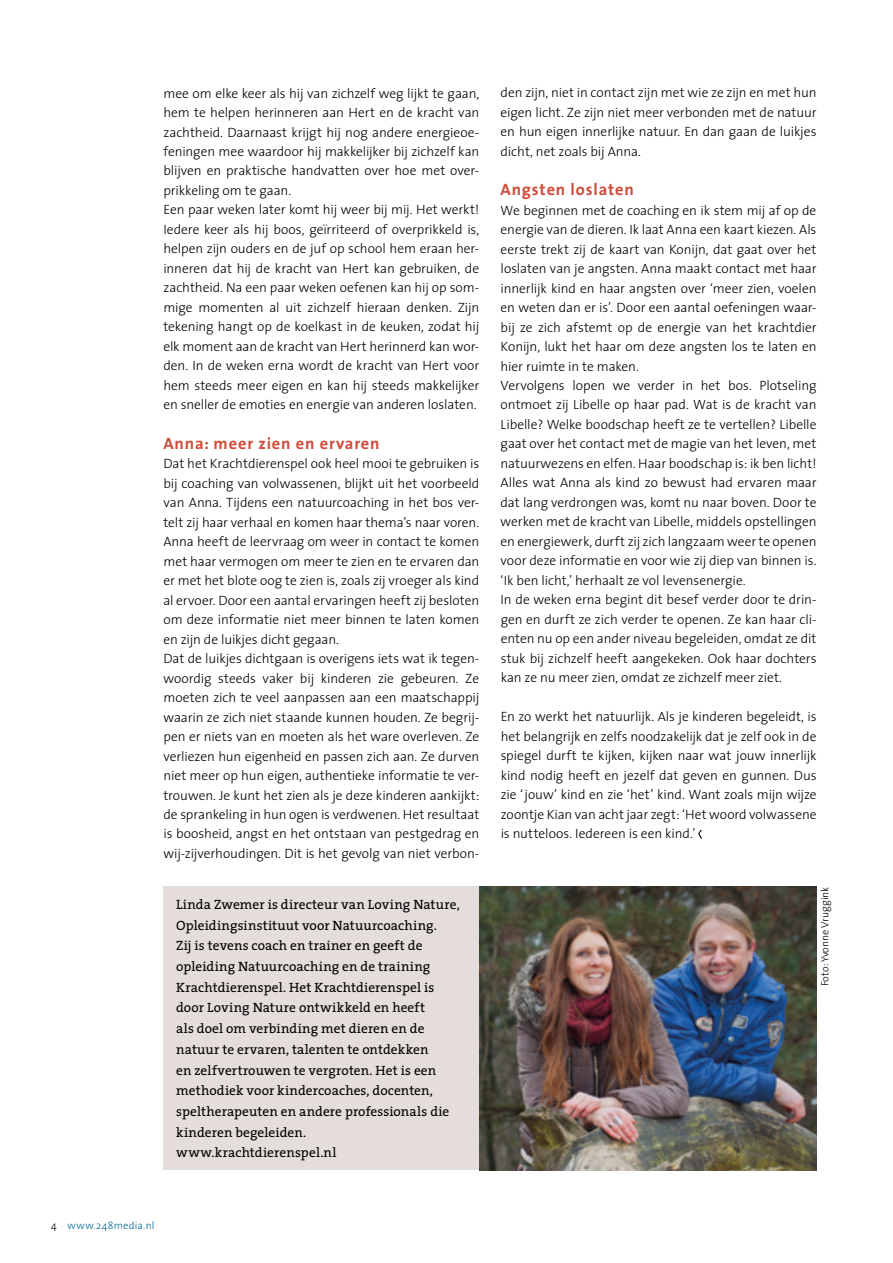
<style>
.page{position:relative;width:893px;height:1263px;background:#fff}
.page>*{position:absolute;margin:0;border:0;box-sizing:border-box;transform-origin:0 0}
.t1{font:700 16.5px "The Sans";letter-spacing:.05em;color:#cf4d3b}
.t2{font:300 13.5px/19.5px "The Sans";letter-spacing:-.005em;color:#000}
.t3{font:13.5px/20.7px "The Serif";letter-spacing:.005em;color:#000}
.t4{font:300 10.5px "The Sans";color:#000}
.t5{font:300 10.5px "The Sans";letter-spacing:.03em;color:#006994}
.s1{color:#000}
</style>
<div class="page">
<svg style="left:698px;top:830px;width:4px;height:9px"></svg>
<div style="left:163px;top:886px;width:316px;height:284px;background:#e4dddb"></div>
<img style="left:479px;top:886px;width:337px;height:284px">
<p class="t2" style="left:163px;top:83px;width:317px">mee om elke keer als hij van zichzelf weg lijkt te gaan, hem te helpen herinneren aan Hert en de kracht van zachtheid. Daarnaast krijgt hij nog andere energieoe&shy;feningen mee waardoor hij makkelijker bij zichzelf kan blijven en praktische handvatten over hoe met over&shy;prikkeling om te gaan.<br>Een paar weken later komt hij weer bij mij. Het werkt!<br>Iedere keer als hij boos, geïrriteerd of overprikkeld is, helpen zijn ouders en de juf op school hem eraan her&shy;inneren dat hij de kracht van Hert kan gebruiken, de zachtheid. Na een paar weken oefenen kan hij op som&shy;mige momenten al uit zichzelf hieraan denken. Zijn tekening hangt op de koelkast in de keuken, zodat hij elk moment aan de kracht van Hert herinnerd kan wor&shy;den. In de weken erna wordt de kracht van Hert voor hem steeds meer eigen en kan hij steeds makkelijker en sneller de emoties en energie van anderen loslaten.</p>
<p class="t1" style="left:163px;top:429px;width:218px">Anna: meer zien en ervaren</p>
<p class="t2" style="left:163px;top:453px;width:317px">Dat het Krachtdierenspel ook heel mooi te gebruiken is bij coaching van volwassenen, blijkt uit het voorbeeld van Anna. Tijdens een natuurcoaching in het bos ver&shy;telt zij haar verhaal en komen haar thema’s naar voren.<br>Anna heeft de leervraag om weer in contact te komen met haar vermogen om meer te zien en te ervaren dan er met het blote oog te zien is, zoals zij vroeger als kind al ervoer. Door een aantal ervaringen heeft zij besloten om deze informatie niet meer binnen te laten komen en zijn de luikjes dicht gegaan.<br>Dat de luikjes dichtgaan is overigens iets wat ik tegen&shy;woordig steeds vaker bij kinderen zie gebeuren. Ze moeten zich te veel aanpassen aan een maatschappij waarin ze zich niet staande kunnen houden. Ze begrij&shy;pen er niets van en moeten als het ware overleven. Ze verliezen hun eigenheid en passen zich aan. Ze durven niet meer op hun eigen, authentieke informatie te ver&shy;trouwen. Je kunt het zien als je deze kinderen aankijkt: de sprankeling in hun ogen is verdwenen. Het resultaat is boosheid, angst en het ontstaan van pestgedrag en wij-zijverhoudingen. Dit is het gevolg van niet verbon-</p>
<p class="t3" style="left:176px;top:893px;width:285px">Linda Zwemer is directeur van Loving Nature, Opleidingsinstituut voor Natuurcoaching.<br>Zij is tevens coach en trainer en geeft de opleiding Natuurcoaching en de training Krachtdierenspel. Het Krachtdierenspel is door Loving Nature ontwikkeld en heeft<br>als doel om verbinding met dieren en de natuur te ervaren, talenten te ontdekken<br>en zelfvertrouwen te vergroten. Het is een methodiek voor kindercoaches, docenten, speltherapeuten en andere professionals die kinderen begeleiden. www.krachtdierenspel.nl</p>
<p class="t2" style="left:501px;top:83px;width:317px;text-align:justify">den zijn, niet in contact zijn met wie ze zijn en met hun eigen licht. Ze zijn niet meer verbonden met de natuur en hun eigen innerlijke natuur. En dan gaan de luikjes dicht, net zoals bij Anna.</p>
<p class="t1" style="left:501px;top:176px;width:135px">Angsten loslaten</p>
<p class="t2" style="left:501px;top:200px;width:318px">We beginnen met de coaching en ik stem mij af op de energie van de dieren. Ik laat Anna een kaart kiezen. Als eerste trekt zij de kaart van Konijn, dat gaat over het loslaten van je angsten. Anna maakt contact met haar innerlijk kind en haar angsten over ‘meer zien, voelen en weten dan er is’. Door een aantal oefeningen waar&shy;bij ze zich afstemt op de energie van het krachtdier Konijn, lukt het haar om deze angsten los te laten en hier ruimte in te maken.<br>Vervolgens lopen we verder in het bos. Plotseling ontmoet zij Libelle op haar pad. Wat is de kracht van Libelle? Welke boodschap heeft ze te vertellen? Libelle gaat over het contact met de magie van het leven, met natuurwezens en elfen. Haar boodschap is: ik ben licht!<br>Alles wat Anna als kind zo bewust had ervaren maar dat lang verdrongen was, komt nu naar boven. Door te werken met de kracht van Libelle, middels opstellingen en energiewerk, durft zij zich langzaam weer te openen voor deze informatie en voor wie zij diep van binnen is. ‘Ik ben licht,’ herhaalt ze vol levensenergie.<br>In de weken erna begint dit besef verder door te drin&shy;gen en durft ze zich verder te openen. Ze kan haar cli&shy;enten nu op een ander niveau begeleiden, omdat ze dit stuk bij zichzelf heeft aangekeken. Ook haar dochters kan ze nu meer zien, omdat ze zichzelf meer ziet.</p>
<p class="t2" style="left:501px;top:707px;width:317px;text-align:justify">En zo werkt het natuurlijk. Als je kinderen begeleidt, is het belangrijk en zelfs noodzakelijk dat je zelf ook in de spiegel durft te kijken, kijken naar wat jouw innerlijk kind nodig heeft en jezelf dat geven en gunnen. Dus zie ‘jouw’ kind en zie ‘het’ kind. Want zoals mijn wijze zoontje Kian van acht jaar zegt: ‘Het woord volwassene is nutteloos. Iedereen is een kind.’</p>
<p class="t4" style="left:816px;top:986px;width:101px;rotate:-90deg">Foto: Yvonne Vruggink</p>
<p class="t5" style="left:51px;top:1216px;width:105px"><span class="s1">4</span> www.248media.nl</p>
</div>
